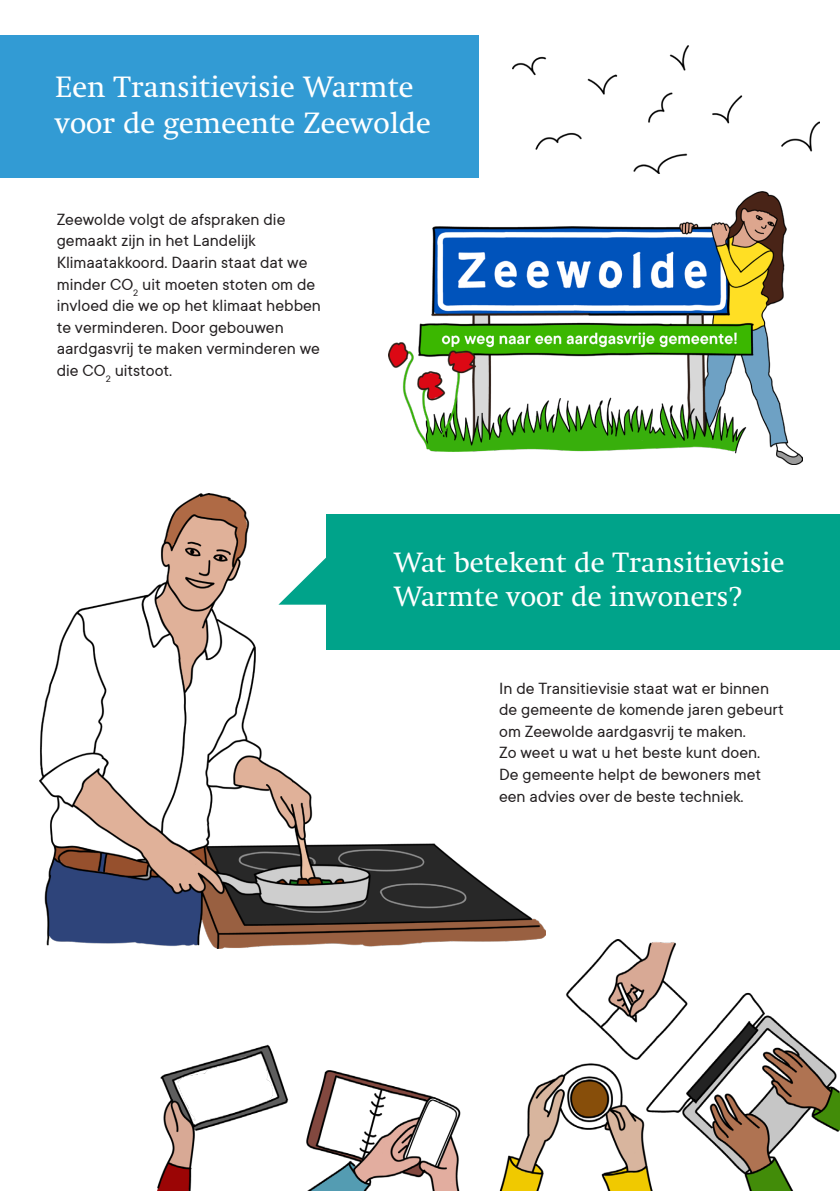
<style>
.page{position:relative;width:840px;height:1191px;background:#fff}
.page>*{position:absolute;margin:0;border:0;box-sizing:border-box;transform-origin:0 0}
.t1{font:30px "Swift LT Pro";color:#fff}
.t2{font:28.4px "Swift LT Pro";color:#fff}
.t3{font:18px/21.6px "TT Commons Classic";color:#231f20}
</style>
<div class="page">
<div style="left:326px;top:514px;width:513px;height:136px;background:#00a38a"></div>
<img style="left:512px;top:45px;width:307px;height:128px">
<div style="left:0;top:35px;width:478px;height:143px;background:#329bd4"></div>
<img style="left:157px;top:939px;width:682px;height:252px">
<img style="left:40px;top:493px;width:505px;height:455px">
<img style="left:388px;top:192px;width:414px;height:272px">
<p class="t1" style="left:55px;top:69px;width:360px">Een Transitievisie Warmte</p>
<p class="t1" style="left:55px;top:105px;width:377px">voor de gemeente Zeewolde</p>
<p class="t3" style="left:57px;top:208px;width:230px">Zeewolde volgt de afspraken die</p>
<p class="t3" style="left:57px;top:229px;width:200px">gemaakt zijn in het Landelijk</p>
<p class="t3" style="left:57px;top:251px;width:265px">Klimaatakkoord. Daarin staat dat we minder CO<sub>2</sub> uit moeten stoten om de invloed die we op het klimaat hebben te verminderen. Door gebouwen</p>
<p class="t3" style="left:57px;top:337px;width:264px">aardgasvrij te maken verminderen we die CO<sub>2</sub> uitstoot.</p>
<p class="t2" style="left:393px;top:546px;width:392px">Wat betekent de Transitievisie</p>
<p class="t2" style="left:393px;top:580px;width:350px">Warmte voor de inwoners?</p>
<p class="t3" style="left:499px;top:676px;width:286px">In de Transitievisie staat wat er binnen de gemeente de komende jaren gebeurt om Zeewolde aardgasvrij te maken.</p>
<p class="t3" style="left:499px;top:741px;width:262px">Zo weet u wat u het beste kunt doen.</p>
<p class="t3" style="left:499px;top:763px;width:263px">De gemeente helpt de bewoners met een advies over de beste techniek.</p>
</div>
